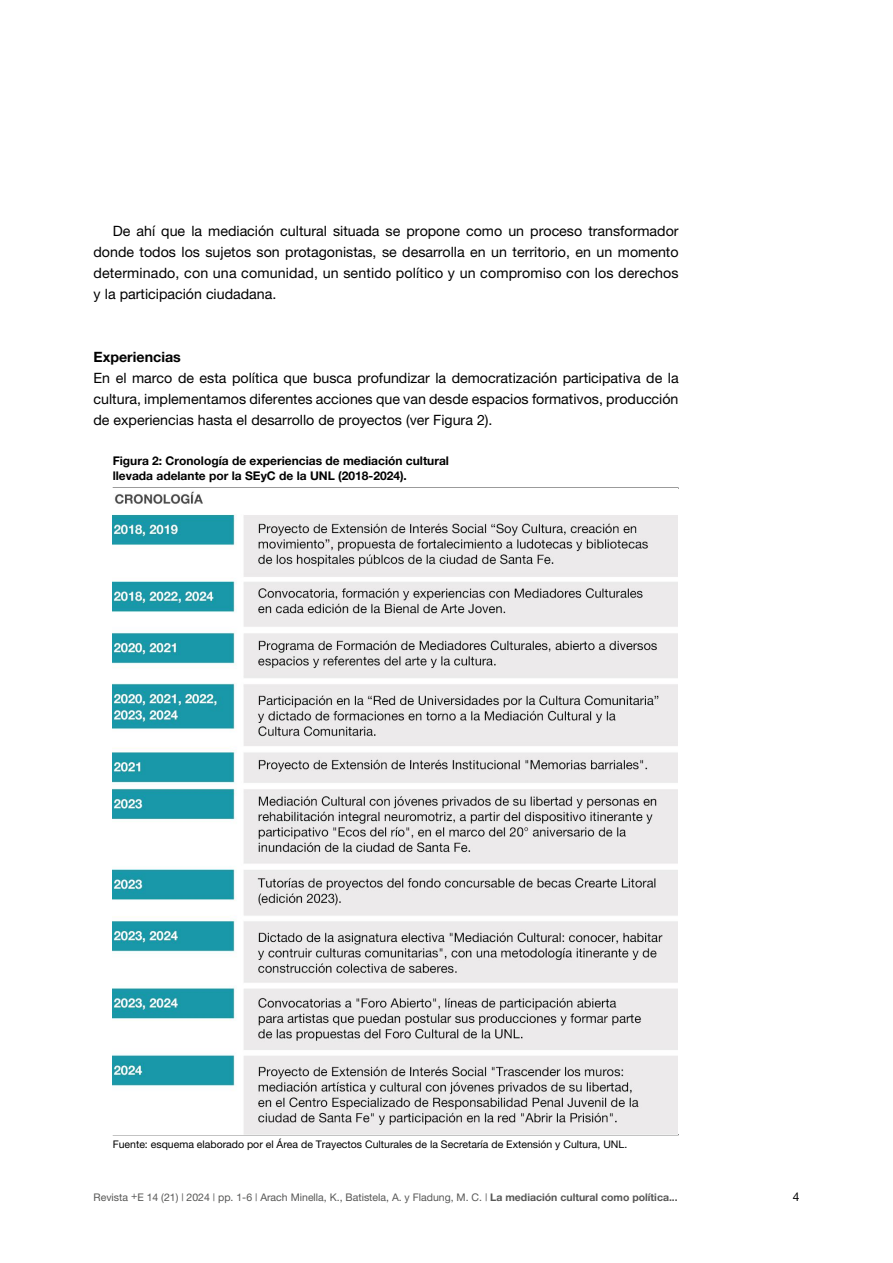
<style>
.page{position:relative;width:893px;height:1263px;background:#fff}
.page>*{position:absolute;margin:0;border:0;box-sizing:border-box;transform-origin:0 0}
.t1{font:14.25px/21px "Helvetica Neue";color:#000;text-align:justify}
.t2{font:700 14.25px "Helvetica Neue";color:#000}
.t3{font:700 12px/15px "Helvetica Neue";color:#000}
.t4{font:12px "Helvetica Neue";color:#000}
.t5{font:10.5px "Helvetica Neue";color:#575756}
.t6{font:10.5px "Helvetica Neue";color:#000}
.s1{font-weight:700}
</style>
<div class="page">
<hr style="left:113px;top:488px;width:566px;height:1px;background:#000">
<hr style="left:113px;top:1134px;width:566px;height:1px;background:#000">
<img style="left:113px;top:488px;width:564px;height:646px">
<p class="t1" style="left:94px;top:220px;width:587px;text-indent:19px">De ahí que la mediación cultural situada se propone como un proceso transformador donde todos los sujetos son protagonistas, se desarrolla en un territorio, en un momento determinado, con una comunidad, un sentido político y un compromiso con los derechos y la participación ciudadana.</p>
<p class="t2" style="left:94px;top:348px;width:89px">Experiencias</p>
<p class="t1" style="left:94px;top:367px;width:587px">En el marco de esta política que busca profundizar la democratización participativa de la cultura, implementamos diferentes acciones que van desde espacios formativos, producción de experiencias hasta el desarrollo de proyectos (ver Figura 2).</p>
<p class="t3" style="left:113px;top:453px;width:338px">Figura 2: Cronología de experiencias de mediación cultural llevada adelante por la SEyC de la UNL (2018-2024).</p>
<p class="t6" style="left:113px;top:1138px;width:516px">Fuente: esquema elaborado por el Área de Trayectos Culturales de la Secretaría de Extensión y Cultura, UNL.</p>
<p class="t5" style="left:94px;top:1191px;width:586px">Revista +E 14 (21) | 2024 | pp. 1-6 | Arach Minella, K., Batistela, A. y Fladung, M. C. | <span class="s1">La mediación cultural como política...</span></p>
<p class="t4" style="left:793px;top:1189px;width:8px">4</p>
</div>
